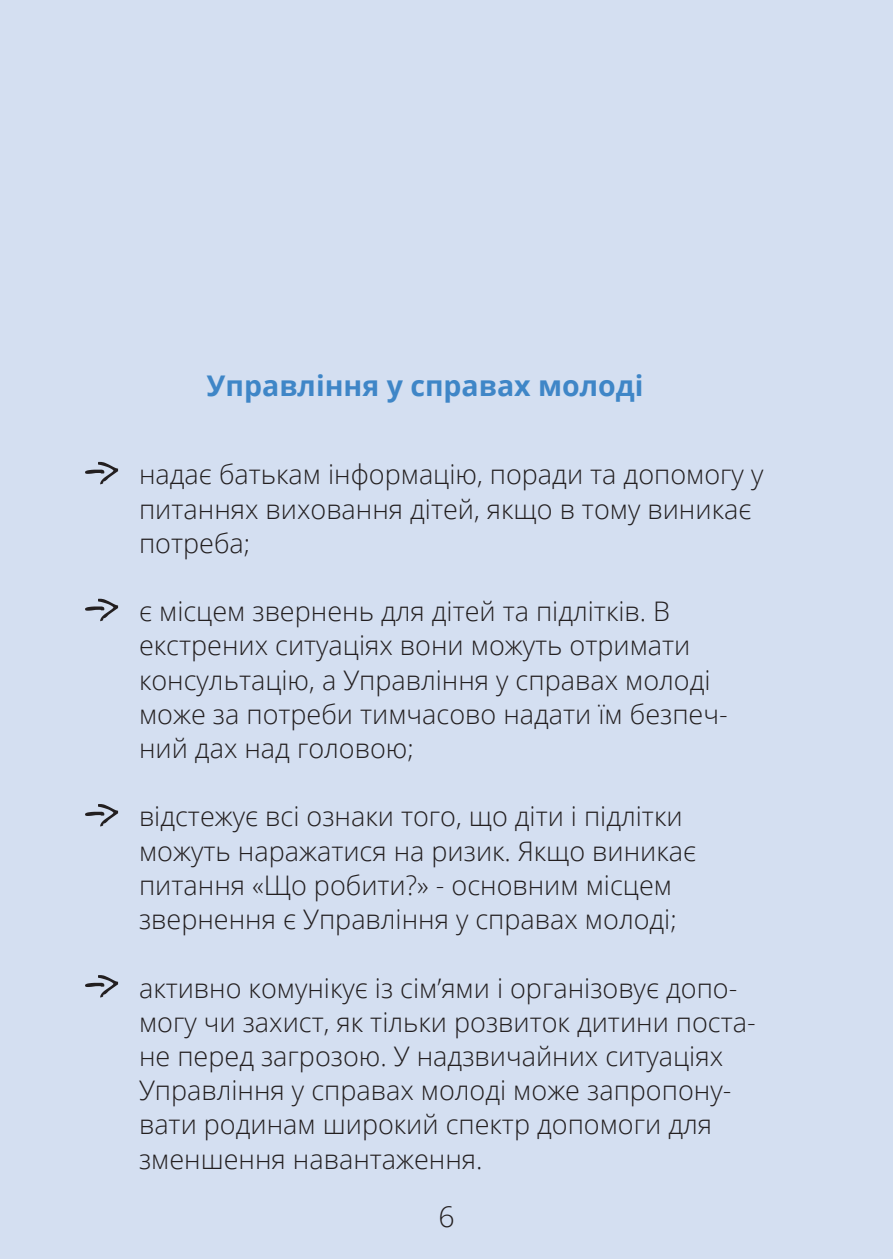
<style>
.page{position:relative;width:893px;height:1259px;background:#d4dff1}
.page>*{position:absolute;margin:0;border:0;box-sizing:border-box;transform-origin:0 0}
.Kapitelüberschrift{font:700 28.5px "Open Sans";color:#3f86c7}
.t1{font:300 28.5px "Open Sans";color:#231f20}
.Grundtext{font:300 27px/34.2px "Open Sans";color:#231f20}
</style>
<div class="page">
<svg style="left:85px;top:462px;width:33px;height:22px"></svg>
<svg style="left:85px;top:599px;width:33px;height:22px"></svg>
<svg style="left:85px;top:804px;width:33px;height:22px"></svg>
<svg style="left:85px;top:975px;width:33px;height:22px"></svg>
<p class="Kapitelüberschrift" style="left:207px;top:366px;width:438px">Управління у справах молоді</p>
<p class="Grundtext" style="left:139px;top:457px;width:626px">надає батькам інформацію, поради та допомогу у питаннях виховання дітей, якщо в тому виникає потреба;</p>
<p class="Grundtext" style="left:139px;top:593px;width:590px">є місцем звернень для дітей та підлітків. В екстрених ситуаціях вони можуть отримати консультацію, а Управління у справах молоді може за потреби тимчасово надати їм безпеч&shy;ний дах над головою;</p>
<p class="Grundtext" style="left:139px;top:799px;width:559px">відстежує всі ознаки того, що діти і підлітки можуть наражатися на ризик. Якщо виникає питання «Що робити?» - основним місцем звернення є Управління у справах молоді;</p>
<p class="Grundtext" style="left:139px;top:970px;width:618px">активно комунікує із сім’ями і організовує допо&shy;могу чи захист, як тільки розвиток дитини поста&shy;не перед загрозою. У надзвичайних ситуаціях Управління у справах молоді може запропону&shy;вати родинам широкий спектр допомоги для зменшення навантаження.</p>
<p class="t1" style="left:438px;top:1197px;width:18px">6</p>
</div>
